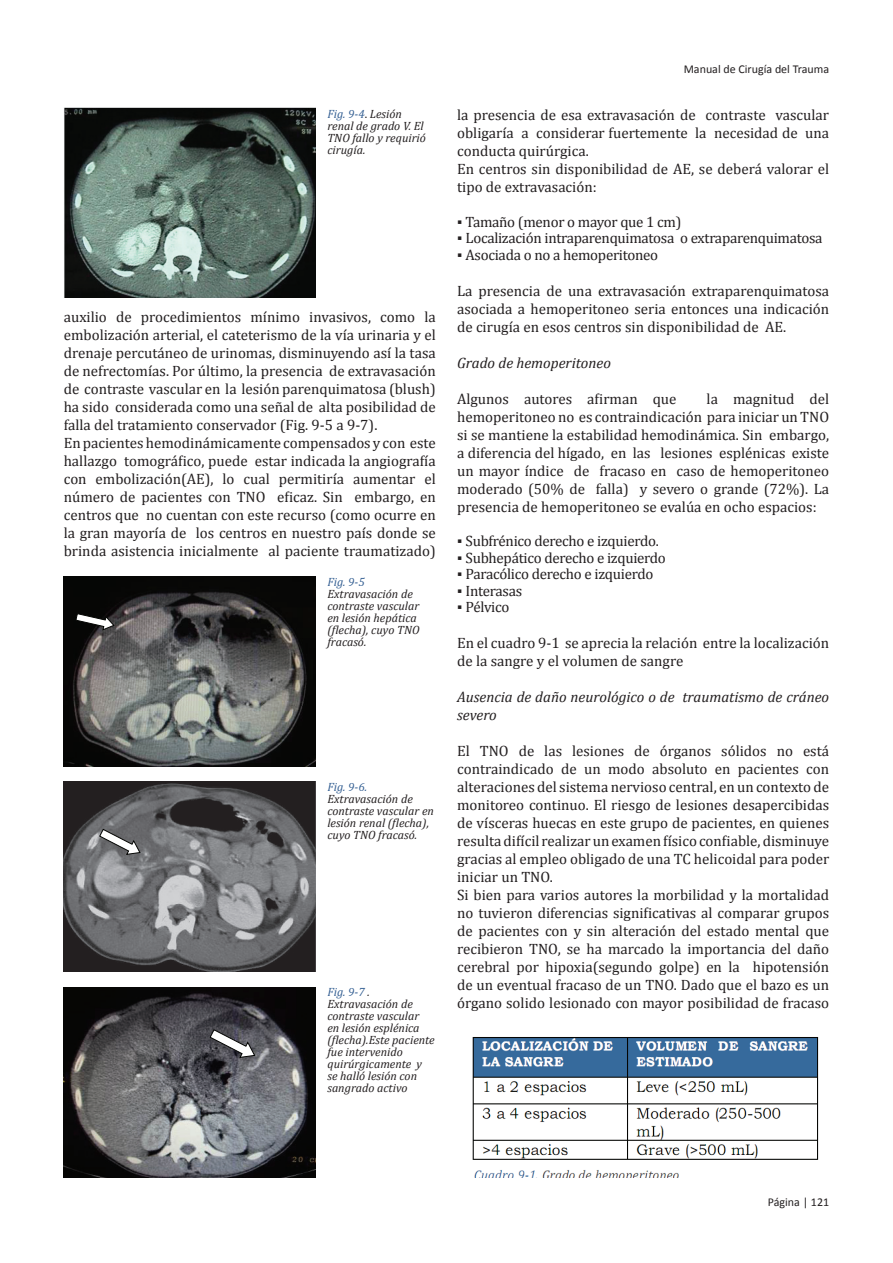
<style>
.page{position:relative;width:893px;height:1263px;background:#fff}
.page>*{position:absolute;margin:0;border:0;box-sizing:border-box;transform-origin:0 0}
.t1{font:15px/18px "Cambria";color:#231f20}
.t2{font:15px "Cambria";letter-spacing:-.02em;color:#231f20}
.t3{font:italic 15px/18px "Cambria";color:#231f20}
.t4{font:italic 12px/12px "Cambria";color:#231f20}
.t5{font:12px "Calibri";color:#231f20}
.t6{font:italic 12px "Cambria";color:#356093}
.s1{color:#356093}
.s2{font-style:normal}
.s3{font-family:"Calibri"}
</style>
<div class="page">
<img style="left:64px;top:107px;width:252px;height:191px">
<img style="left:64px;top:576px;width:252px;height:190px">
<svg style="left:75px;top:613px;width:40px;height:18px"></svg>
<img style="left:64px;top:782px;width:252px;height:190px">
<svg style="left:99px;top:828px;width:42px;height:27px"></svg>
<img style="left:64px;top:987px;width:252px;height:190px">
<svg style="left:209px;top:1029px;width:47px;height:29px"></svg>
<img style="left:472px;top:1037px;width:347px;height:141px">
<p class="t4" style="left:327px;top:107px;width:100px"><span class="s1">Fig. 9-4</span><span class="s2">.</span> Lesión renal de grado V. El<br>TNO fallo y requirió cirugía.</p>
<p class="t1" style="left:64px;top:308px;width:374px">auxilio de procedimientos mínimo invasivos, como la embolización arterial, el cateterismo de la vía urinaria y el drenaje percutáneo de urinomas, disminuyendo así la tasa de nefrectomías. Por último, la presencia de extravasación de contraste vascular en la lesión parenquimatosa (blush) ha sido considerada como una señal de alta posibilidad de falla del tratamiento conservador (Fig. 9-5 a 9-7).<br>En pacientes hemodinámicamente compensados y con este hallazgo tomográfico, puede estar indicada la angiografía con embolización(AE), lo cual permitiría aumentar el número de pacientes con TNO eficaz. Sin embargo, en centros que no cuentan con este recurso (como ocurre en la gran mayoría de los centros en nuestro país donde se brinda asistencia inicialmente al paciente traumatizado)</p>
<p class="t6" style="left:327px;top:573px;width:39px">Fig. 9-5</p>
<p class="t4" style="left:327px;top:587px;width:94px">Extravasación de contraste vascular en lesión hepática (flecha), cuyo TNO fracasó.</p>
<p class="t6" style="left:327px;top:778px;width:41px">Fig. 9-6.</p>
<p class="t4" style="left:327px;top:792px;width:108px">Extravasación de contraste vascular en lesión renal (flecha), cuyo TNO fracasó.</p>
<p class="t4" style="left:327px;top:986px;width:109px"><span class="s1">Fig. 9-7</span> .<br>Extravasación de contraste vascular<br>en lesión esplénica (flecha).Este paciente fue intervenido quirúrgicamente y se halló lesión con sangrado activo</p>
<p class="t5" style="left:684px;top:61px;width:147px">Manual de Cirugía del Trauma</p>
<p class="t1" style="left:457px;top:106px;width:374px">la presencia de esa extravasación de contraste vascular obligaría a considerar fuertemente la necesidad de una conducta quirúrgica.<br>En centros sin disponibilidad de AE, se deberá valorar el tipo de extravasación:</p>
<p class="t2" style="left:457px;top:213px;width:226px"><span class="s3">▪</span> Tamaño (menor o mayor que 1 cm)</p>
<p class="t2" style="left:457px;top:229px;width:367px"><span class="s3">▪</span> Localización intraparenquimatosa o extraparenquimatosa</p>
<p class="t2" style="left:457px;top:246px;width:203px"><span class="s3">▪</span> Asociada o no a hemoperitoneo</p>
<p class="t1" style="left:457px;top:281px;width:374px;text-align:justify">La presencia de una extravasación extraparenquimatosa asociada a hemoperitoneo seria entonces una indicación de cirugía en esos centros sin disponibilidad de AE.</p>
<p class="t3" style="left:457px;top:353px;width:155px">Grado de hemoperitoneo</p>
<p class="t1" style="left:457px;top:389px;width:221px">Algunos autores afirman que</p>
<p class="t1" style="left:457px;top:389px;width:374px;text-align:justify;text-indent:249px">la magnitud del hemoperitoneo no es contraindicación para iniciar un TNO si se mantiene la estabilidad hemodinámica. Sin embargo, a diferencia del hígado, en las lesiones esplénicas existe un mayor índice de fracaso en caso de hemoperitoneo moderado (50% de falla) y severo o grande (72%). La presencia de hemoperitoneo se evalúa en ocho espacios:</p>
<p class="t2" style="left:457px;top:532px;width:203px"><span class="s3">▪</span> Subfrénico derecho e izquierdo.</p>
<p class="t2" style="left:457px;top:549px;width:210px"><span class="s3">▪</span> Subhepático derecho e izquierdo</p>
<p class="t2" style="left:457px;top:565px;width:198px"><span class="s3">▪</span> Paracólico derecho e izquierdo</p>
<p class="t2" style="left:457px;top:582px;width:67px"><span class="s3">▪</span> Interasas</p>
<p class="t2" style="left:457px;top:598px;width:54px"><span class="s3">▪</span> Pélvico</p>
<p class="t1" style="left:457px;top:634px;width:374px">En el cuadro 9-1 se aprecia la relación entre la localización de la sangre y el volumen de sangre</p>
<p class="t3" style="left:457px;top:687px;width:374px">Ausencia de daño neurológico o de traumatismo de cráneo severo</p>
<p class="t1" style="left:457px;top:742px;width:374px">El TNO de las lesiones de órganos sólidos no está contraindicado de un modo absoluto en pacientes con alteraciones del sistema nervioso central, en un contexto de monitoreo continuo. El riesgo de lesiones desapercibidas de vísceras huecas en este grupo de pacientes, en quienes resultadifícil realizarunexamenfísicoconfiable,disminuye gracias al empleo obligado de una TC helicoidal para poder iniciar un TNO.<br>Si bien para varios autores la morbilidad y la mortalidad no tuvieron diferencias significativas al comparar grupos de pacientes con y sin alteración del estado mental que recibieron TNO, se ha marcado la importancia del daño cerebral por hipoxia(segundo golpe) en la hipotensión de un eventual fracaso de un TNO. Dado que el bazo es un órgano solido lesionado con mayor posibilidad de fracaso</p>
<p class="t5" style="left:768px;top:1194px;width:63px">Página | 121</p>
</div>
